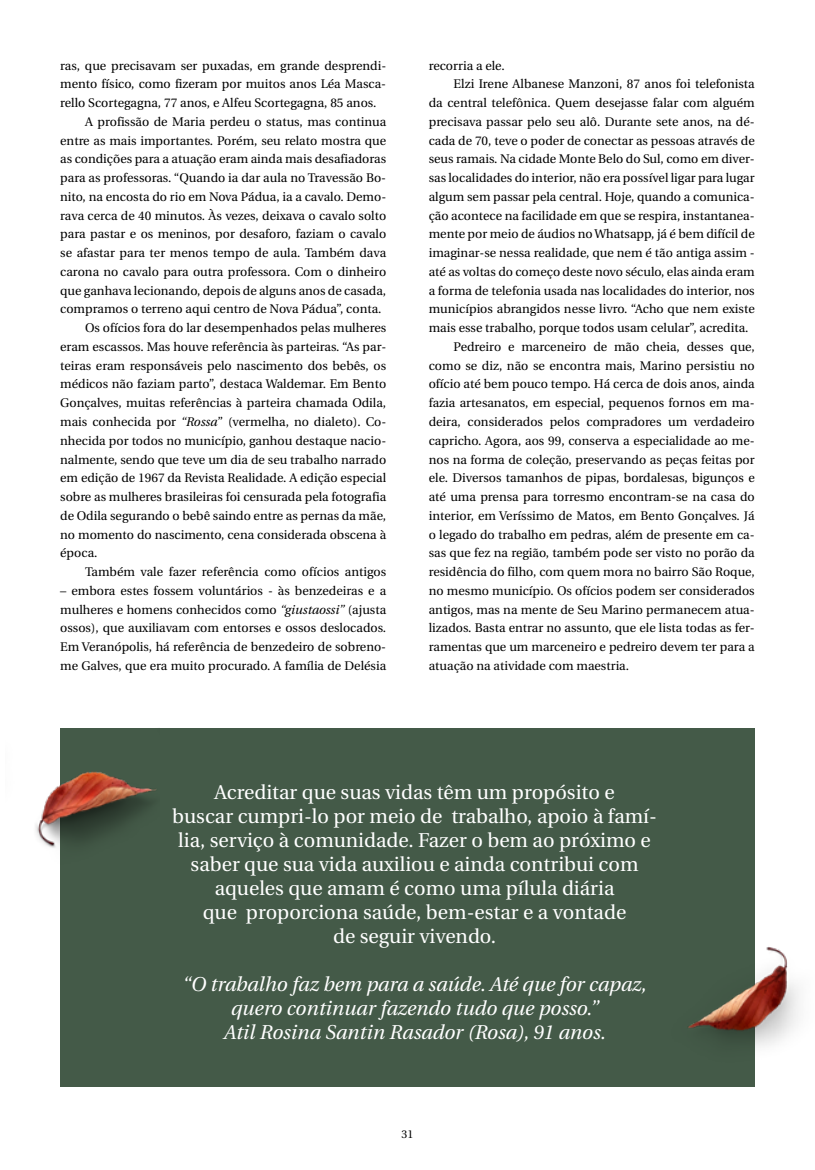
<style>
.page{position:relative;width:815px;height:1170px;background:#fff}
.page>*{position:absolute;margin:0;border:0;box-sizing:border-box;transform-origin:0 0}
.t1{font:20px/24px "Utopia";color:#fff;text-align:center}
.t2{font:italic 20px/24px "Utopia";color:#fff;text-align:center}
.t3{font:12.5px/18.8px "Utopia";color:#000;text-align:justify}
.t4{font:11.25px "Utopia";color:#000}
.s1{font-style:italic}
</style>
<div class="page">
<div style="left:60px;top:728px;width:695px;height:357px;background:#445a48"></div>
<img style="left:688px;top:947px;width:111px;height:101px">
<img style="left:35px;top:771px;width:122px;height:77px">
<p class="t3" style="left:60px;top:56px;width:327px">ras, que precisavam ser puxadas, em grande desprendi-</p>
<p class="t3" style="left:60px;top:75px;width:327px">mento físico, como fizeram por muitos anos Léa Masca-</p>
<p class="t3" style="left:60px;top:94px;width:318px">rello Scortegagna, 77 anos, e Alfeu Scortegagna, 85 anos.</p>
<p class="t3" style="left:85px;top:112px;width:303px">A profissão de Maria perdeu o status, mas continua</p>
<p class="t3" style="left:60px;top:131px;width:327px">entre as mais importantes. Porém, seu relato mostra que</p>
<p class="t3" style="left:60px;top:150px;width:327px">as condições para a atuação eram ainda mais desafiadoras</p>
<p class="t3" style="left:60px;top:169px;width:327px">para as professoras. “Quando ia dar aula no Travessão Bo-</p>
<p class="t3" style="left:60px;top:187px;width:327px">nito, na encosta do rio em Nova Pádua, ia a cavalo. Demo-</p>
<p class="t3" style="left:60px;top:206px;width:328px">rava cerca de 40 minutos. Às vezes, deixava o cavalo solto</p>
<p class="t3" style="left:60px;top:225px;width:327px">para pastar e os meninos, por desaforo, faziam o cavalo</p>
<p class="t3" style="left:60px;top:244px;width:327px">se afastar para ter menos tempo de aula. Também dava</p>
<p class="t3" style="left:60px;top:262px;width:328px">carona no cavalo para outra professora. Com o dinheiro</p>
<p class="t3" style="left:60px;top:281px;width:327px">que ganhava lecionando, depois de alguns anos de casada,</p>
<p class="t3" style="left:60px;top:300px;width:323px">compramos o terreno aqui centro de Nova Pádua”, conta.</p>
<p class="t3" style="left:85px;top:319px;width:303px">Os ofícios fora do lar desempenhados pelas mulheres</p>
<p class="t3" style="left:60px;top:337px;width:327px">eram escassos. Mas houve referência às parteiras. “As par-</p>
<p class="t3" style="left:60px;top:356px;width:327px">teiras eram responsáveis pelo nascimento dos bebês, os</p>
<p class="t3" style="left:60px;top:375px;width:327px">médicos não faziam parto”, destaca Waldemar. Em Bento</p>
<p class="t3" style="left:60px;top:394px;width:327px">Gonçalves, muitas referências à parteira chamada Odila,</p>
<p class="t3" style="left:60px;top:412px;width:328px">mais conhecida por <span class="s1">“Rossa</span>” (vermelha, no dialeto). Co-</p>
<p class="t3" style="left:60px;top:431px;width:328px">nhecida por todos no município, ganhou destaque nacio-</p>
<p class="t3" style="left:60px;top:450px;width:327px">nalmente, sendo que teve um dia de seu trabalho narrado</p>
<p class="t3" style="left:60px;top:469px;width:328px">em edição de 1967 da Revista Realidade. A edição especial</p>
<p class="t3" style="left:60px;top:487px;width:328px">sobre as mulheres brasileiras foi censurada pela fotografia</p>
<p class="t3" style="left:60px;top:506px;width:327px">de Odila segurando o bebê saindo entre as pernas da mãe,</p>
<p class="t3" style="left:60px;top:525px;width:327px">no momento do nascimento, cena considerada obscena à</p>
<p class="t3" style="left:60px;top:544px;width:39px">época.</p>
<p class="t3" style="left:85px;top:562px;width:303px">Também vale fazer referência como ofícios antigos</p>
<p class="t3" style="left:60px;top:581px;width:327px">– embora estes fossem voluntários - às benzedeiras e a mulheres e homens conhecidos como <span class="s1">“giustaossi”</span> (ajusta ossos), que auxiliavam com entorses e ossos deslocados.<br>Em Veranópolis, há referência de benzedeiro de sobreno&shy;me Galves, que era muito procurado. A família de Delésia</p>
<p class="t3" style="left:429px;top:56px;width:78px">recorria a ele.</p>
<p class="t3" style="left:454px;top:75px;width:303px">Elzi Irene Albanese Manzoni, 87 anos foi telefonista</p>
<p class="t3" style="left:429px;top:94px;width:327px">da central telefônica. Quem desejasse falar com alguém</p>
<p class="t3" style="left:429px;top:112px;width:328px">precisava passar pelo seu alô. Durante sete anos, na dé-</p>
<p class="t3" style="left:429px;top:131px;width:328px">cada de 70, teve o poder de conectar as pessoas através de</p>
<p class="t3" style="left:429px;top:150px;width:327px">seus ramais. Na cidade Monte Belo do Sul, como em diver-</p>
<p class="t3" style="left:429px;top:169px;width:327px">sas localidades do interior, não era possível ligar para lugar</p>
<p class="t3" style="left:429px;top:187px;width:327px">algum sem passar pela central. Hoje, quando a comunica-</p>
<p class="t3" style="left:429px;top:206px;width:327px">ção acontece na facilidade em que se respira, instantanea-</p>
<p class="t3" style="left:429px;top:225px;width:328px">mente por meio de áudios no Whatsapp, já é bem difícil de</p>
<p class="t3" style="left:429px;top:244px;width:327px">imaginar-se nessa realidade, que nem é tão antiga assim -</p>
<p class="t3" style="left:429px;top:262px;width:328px">até as voltas do começo deste novo século, elas ainda eram</p>
<p class="t3" style="left:429px;top:281px;width:328px">a forma de telefonia usada nas localidades do interior, nos</p>
<p class="t3" style="left:429px;top:300px;width:327px">municípios abrangidos nesse livro. “Acho que nem existe</p>
<p class="t3" style="left:429px;top:319px;width:321px">mais esse trabalho, porque todos usam celular”, acredita.</p>
<p class="t3" style="left:454px;top:337px;width:303px">Pedreiro e marceneiro de mão cheia, desses que,</p>
<p class="t3" style="left:429px;top:356px;width:327px">como se diz, não se encontra mais, Marino persistiu no</p>
<p class="t3" style="left:429px;top:375px;width:327px">ofício até bem pouco tempo. Há cerca de dois anos, ainda</p>
<p class="t3" style="left:429px;top:394px;width:327px">fazia artesanatos, em especial, pequenos fornos em ma-</p>
<p class="t3" style="left:429px;top:412px;width:327px">deira, considerados pelos compradores um verdadeiro</p>
<p class="t3" style="left:429px;top:431px;width:327px">capricho. Agora, aos 99, conserva a especialidade ao me-</p>
<p class="t3" style="left:429px;top:450px;width:327px">nos na forma de coleção, preservando as peças feitas por</p>
<p class="t3" style="left:429px;top:469px;width:328px">ele. Diversos tamanhos de pipas, bordalesas, bigunços e</p>
<p class="t3" style="left:429px;top:487px;width:327px">até uma prensa para torresmo encontram-se na casa do</p>
<p class="t3" style="left:429px;top:506px;width:327px">interior, em Veríssimo de Matos, em Bento Gonçalves. Já</p>
<p class="t3" style="left:429px;top:525px;width:327px">o legado do trabalho em pedras, além de presente em ca-</p>
<p class="t3" style="left:429px;top:544px;width:327px">sas que fez na região, também pode ser visto no porão da</p>
<p class="t3" style="left:429px;top:562px;width:327px">residência do filho, com quem mora no bairro São Roque,</p>
<p class="t3" style="left:429px;top:581px;width:327px">no mesmo município. Os ofícios podem ser considerados</p>
<p class="t3" style="left:429px;top:600px;width:327px">antigos, mas na mente de Seu Marino permanecem atua-</p>
<p class="t3" style="left:429px;top:619px;width:327px">lizados. Basta entrar no assunto, que ele lista todas as fer-</p>
<p class="t3" style="left:429px;top:637px;width:327px">ramentas que um marceneiro e pedreiro devem ter para a</p>
<p class="t3" style="left:429px;top:656px;width:202px">atuação na atividade com maestria.</p>
<p class="t1" style="left:172px;top:780px;width:486px">Acreditar que suas vidas têm um propósito e<br>buscar cumpri-lo por meio de trabalho, apoio à famí&shy;lia, serviço à comunidade. Fazer o bem ao próximo e saber que sua vida auxiliou e ainda contribui com aqueles que amam é como uma pílula diária<br>que proporciona saúde, bem-estar e a vontade<br>de seguir vivendo.</p>
<h1 class="t2" style="left:183px;top:972px;width:465px">“O trabalho faz bem para a saúde. Até que for capaz, quero continuar fazendo tudo que posso.”<br>Atil Rosina Santin Rasador (Rosa), 91 anos.</h1>
<p class="t4" style="left:402px;top:1127px;width:13px">31</p>
</div>
